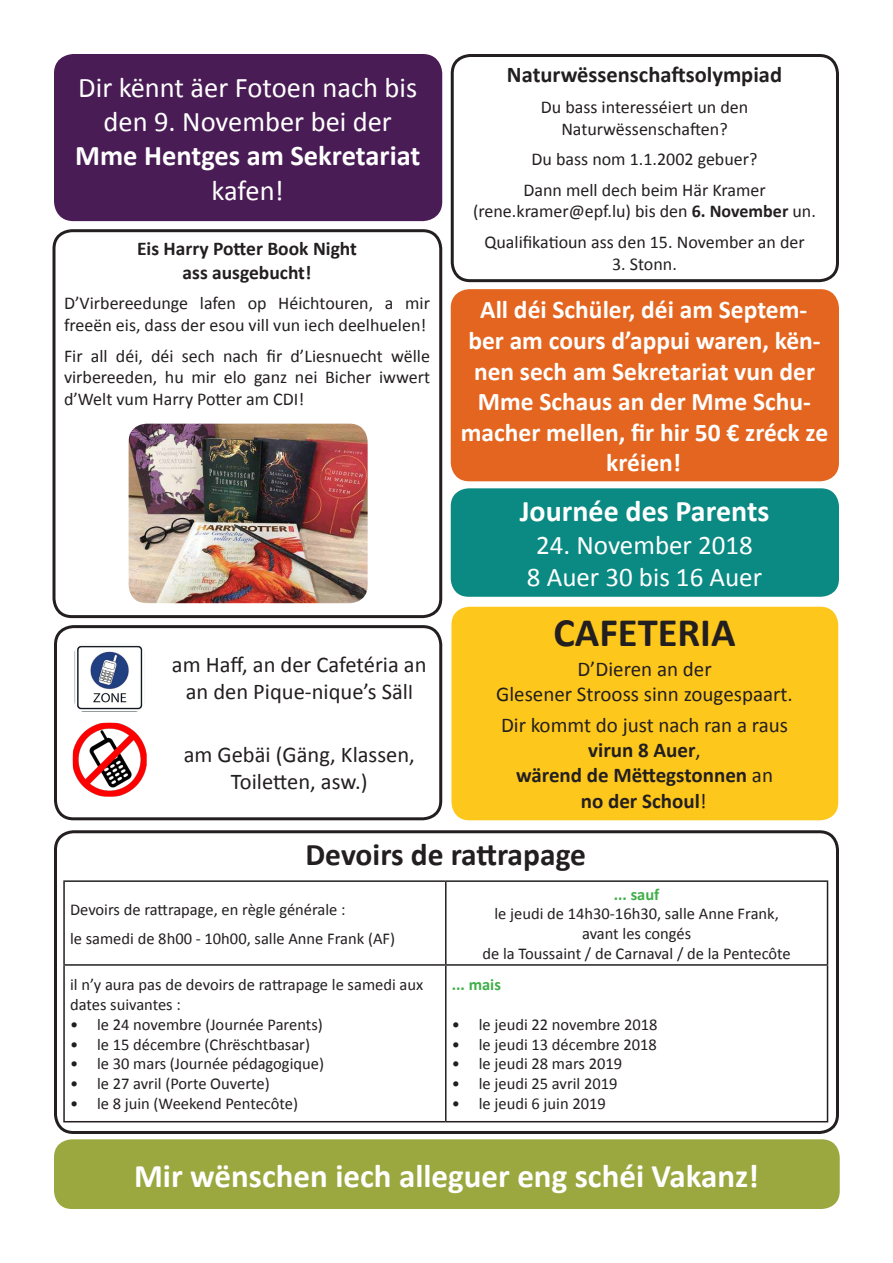
<style>
.page{position:relative;width:893px;height:1263px;background:#fff}
.page>*{position:absolute;margin:0;border:0;box-sizing:border-box;transform-origin:0 0}
.t1{font:700 40.5px "Calibri";color:#231f20}
.t2{font:700 33px "Calibri";color:#fff}
.t3{font:700 31.5px "Calibri";color:#231f20}
.t4{font:700 30px "Calibri";color:#fff}
.t5{font:28.5px/34.2px "Calibri";color:#fff;text-align:center}
.t6{font:700 28.5px/34.2px "Calibri";color:#fff;text-align:center}
.t7{font:27px "Calibri";color:#fff}
.t8{font:700 25.5px/30.6px "Calibri";color:#fff;text-align:center}
.t9{font:22.5px/27px "Calibri";color:#231f20;text-align:center}
.t10{font:700 22.5px "Calibri";color:#231f20}
.t11{font:21px "Calibri";color:#231f20}
.t12{font:700 21px "Calibri";color:#231f20}
.t13{font:700 19.5px "Calibri";color:#231f20}
.t14{font:18px/21.6px "Calibri";color:#231f20}
.t15{font:16.5px/19.8px "Calibri";color:#231f20}
.t16{font:700 16.5px "Calibri";color:#40ae49}
.s1{font-weight:400}
.s2{font-size:21px}
.s3{font-weight:700}
</style>
<div class="page">
<div style="left:54px;top:625px;width:388px;height:195px;border:3px solid #231f20;border-radius:18px"></div>
<img style="left:74px;top:645px;width:69px;height:67px">
<img style="left:73px;top:723px;width:74px;height:74px">
<div style="left:451px;top:290px;width:387px;height:191px;background:#e4651f;border-radius:18px"></div>
<div style="left:451px;top:289px;width:388px;height:192px;border:2px solid #e4651f;border-radius:18px"></div>
<hr style="left:63px;top:880px;width:383px;height:2px;background:#231f20">
<hr style="left:63px;top:882px;width:2px;height:82px;background:#231f20">
<hr style="left:446px;top:880px;width:382px;height:2px;background:#231f20">
<hr style="left:445px;top:882px;width:2px;height:82px;background:#231f20">
<hr style="left:827px;top:882px;width:1px;height:82px;background:#231f20">
<hr style="left:63px;top:964px;width:383px;height:2px;background:#231f20">
<hr style="left:63px;top:966px;width:2px;height:155px;background:#231f20">
<hr style="left:446px;top:964px;width:382px;height:2px;background:#231f20">
<hr style="left:445px;top:966px;width:2px;height:155px;background:#231f20">
<hr style="left:827px;top:966px;width:1px;height:155px;background:#231f20">
<hr style="left:63px;top:1121px;width:383px;height:1px;background:#231f20">
<hr style="left:446px;top:1121px;width:382px;height:1px;background:#231f20">
<div style="left:54px;top:830px;width:785px;height:304px;border:3px solid #231f20;border-radius:18px"></div>
<div style="left:451px;top:488px;width:388px;height:109px;background:#0a8a83;border-radius:18px"></div>
<div style="left:451px;top:607px;width:387px;height:213px;background:#fec71b;border-radius:18px"></div>
<div style="left:56px;top:56px;width:385px;height:164px;background:#4a1c55;border-radius:18px"></div>
<div style="left:54px;top:54px;width:388px;height:167px;border:3px solid #4a1c55;border-radius:18px"></div>
<div style="left:451px;top:54px;width:388px;height:228px;border:3px solid #231f20;border-radius:18px"></div>
<div style="left:52px;top:229px;width:390px;height:389px;border:3px solid #231f20;border-radius:18px"></div>
<img style="left:129px;top:424px;width:239px;height:179px">
<div style="left:54px;top:1139px;width:786px;height:70px;background:#9ba83f;border-radius:18px"></div>
<p class="t5" style="left:78px;top:70px;width:340px">Dir kënnt äer Fotoen nach bis den 9. November bei der</p>
<p class="t6" style="left:75px;top:139px;width:347px">Mme Hentges am Sekretariat <span class="s1">kafen!</span></p>
<p class="t13" style="left:137px;top:236px;width:221px">Eis Harry Potter Book Night</p>
<p class="t13" style="left:183px;top:260px;width:130px">ass ausgebucht!</p>
<p class="t14" style="left:64px;top:293px;width:367px">D’Virbereedunge lafen op Héichtouren, a mir freeën eis, dass der esou vill vun iech deelhuelen!</p>
<p class="t14" style="left:64px;top:345px;width:368px;text-align:justify">Fir all déi, déi sech nach fir d’Liesnuecht wëlle virbereeden, hu mir elo ganz nei Bicher iwwert d’Welt vum Harry Potter am CDI!</p>
<p class="t9" style="left:172px;top:651px;width:256px">am Haff, an der Cafetéria an an den Pique-nique’s Säl<span class="s2">l</span></p>
<p class="t9" style="left:184px;top:741px;width:233px">am Gebäi (Gäng, Klassen,</p>
<p class="t9" style="left:231px;top:768px;width:138px">Toiletten, asw.)</p>
<p class="t10" style="left:507px;top:61px;width:277px">Naturwëssenschaftsolympiad</p>
<p class="t14" style="left:541px;top:96px;width:209px">Du bass interesséiert un den</p>
<p class="t14" style="left:561px;top:118px;width:168px">Naturwëssenschaften?</p>
<p class="t14" style="left:532px;top:148px;width:227px">Du bass nom 1.1.2002 gebuer?</p>
<p class="t14" style="left:523px;top:179px;width:244px">Dann mell dech beim Här Kramer</p>
<p class="t14" style="left:473px;top:201px;width:344px">(rene.kramer@epf.lu) bis den <span class="s3">6. November</span> un.</p>
<p class="t14" style="left:484px;top:231px;width:322px">Qualifikatioun ass den 15. November an der</p>
<p class="t14" style="left:612px;top:253px;width:66px">3. Stonn.</p>
<p class="t8" style="left:461px;top:294px;width:369px">All déi Schüler, déi am Septem&shy;ber am cours d’appui waren, kën&shy;nen sech am Sekretariat vun der<br>Mme Schaus an der Mme Schu&shy;macher mellen, fir hir 50 € zréck ze kréien!</p>
<p class="t4" style="left:520px;top:492px;width:251px">Journée des Parents</p>
<p class="t7" style="left:536px;top:528px;width:218px">24. November 2018</p>
<p class="t7" style="left:527px;top:560px;width:237px">8 Auer 30 bis 16 Auer</p>
<p class="t1" style="left:553px;top:606px;width:184px">CAFETERIA</p>
<p class="t11" style="left:577px;top:656px;width:136px">D’Dieren an der</p>
<p class="t11" style="left:496px;top:681px;width:298px">Glesener Strooss sinn zougespaart.</p>
<p class="t11" style="left:501px;top:712px;width:289px">Dir kommt do just nach ran a raus</p>
<p class="t12" style="left:588px;top:737px;width:114px">virun 8 Auer<span class="s1">,</span></p>
<p class="t12" style="left:516px;top:762px;width:259px">wärend de Mëttegstonnen <span class="s1">an</span></p>
<p class="t12" style="left:581px;top:787px;width:127px">no der Schoul<span class="s1">!</span></p>
<p class="t3" style="left:305px;top:835px;width:282px">Devoirs de rattrapage</p>
<p class="t15" style="left:70px;top:899px;width:277px">Devoirs de rattrapage, en règle générale :</p>
<p class="t15" style="left:70px;top:928px;width:327px">le samedi de 8h00 - 10h00, salle Anne Frank (AF)</p>
<p class="t16" style="left:614px;top:883px;width:47px">... sauf</p>
<p class="t15" style="left:494px;top:904px;width:286px">le jeudi de 14h30-16h30, salle Anne Frank,</p>
<p class="t15" style="left:582px;top:924px;width:111px">avant les congés</p>
<p class="t15" style="left:483px;top:943px;width:310px">de la Toussaint / de Carnaval / de la Pentecôte</p>
<p class="t15" style="left:70px;top:975px;width:355px">il n’y aura pas de devoirs de rattrapage le samedi aux dates suivantes :</p>
<p class="t15" style="left:70px;top:1014px;width:254px">• le 24 novembre (Journée Parents)</p>
<p class="t15" style="left:70px;top:1034px;width:241px">• le 15 décembre (Chrëschtbasar)</p>
<p class="t15" style="left:70px;top:1054px;width:256px">• le 30 mars (Journée pédagogique)</p>
<p class="t15" style="left:70px;top:1074px;width:201px">• le 27 avril (Porte Ouverte)</p>
<p class="t15" style="left:70px;top:1093px;width:229px">• le 8 juin (Weekend Pentecôte)</p>
<p class="t16" style="left:452px;top:974px;width:51px">... mais</p>
<p class="t15" style="left:452px;top:1014px;width:207px">• le jeudi 22 novembre 2018</p>
<p class="t15" style="left:452px;top:1034px;width:207px">• le jeudi 13 décembre 2018</p>
<p class="t15" style="left:452px;top:1054px;width:172px">• le jeudi 28 mars 2019</p>
<p class="t15" style="left:452px;top:1074px;width:167px">• le jeudi 25 avril 2019</p>
<p class="t15" style="left:452px;top:1093px;width:156px">• le jeudi 6 juin 2019</p>
<p class="t2" style="left:134px;top:1154px;width:626px">Mir wënschen iech alleguer eng schéi Vakanz!</p>
</div>
